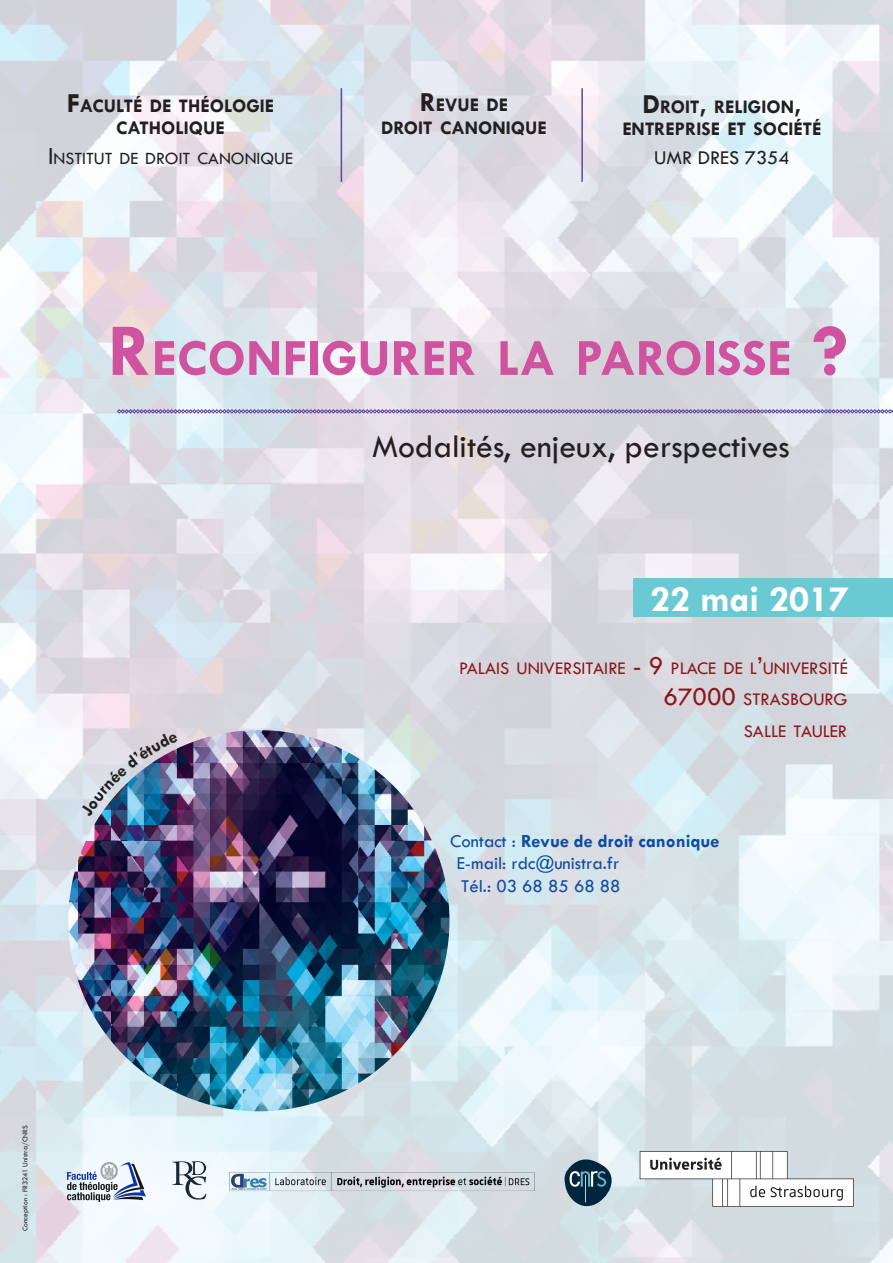
<style>
.page{position:relative;width:893px;height:1263px;background:#fff}
.page>*{position:absolute;margin:0;border:0;box-sizing:border-box;transform-origin:0 0}
.t1{font:700 52.5px "Tw Cen";color:#cf539f}
.t2{font:700 37.5px "Tw Cen";color:#fff}
.t3{font:33.75px "Tw Cen";color:#231f20}
.t4{font:20.25px "Tw Cen";color:#231f20}
.t5{font:700 19.42px "Tw Cen";color:#231f20}
.t6{font:18.75px "Tw Cen";color:#0f4ca0}
.t7{font:700 18.75px "Tw Cen";color:#0f4ca0}
.t8{font:18.38px "Tw Cen";color:#8c171a}
.t9{font:17.85px "Tw Cen";color:#231f20}
.t10{font:7.5px "Tw Cen";color:#231f20}
.s1{font-size:27.75px}
.s2{font-size:25.5px}
.s3{font-size:75px}
.s4{font-size:26.25px}
.s5{font-weight:400}
</style>
<div class="page">
<img style="left:0;top:0;width:893px;height:1263px">
<img style="left:68px;top:730px;width:381px;height:381px;border-radius:191px">
<svg style="left:117px;top:409px;width:776px;height:4px;background:#9585ba"></svg>
<div style="left:634px;top:578px;width:259px;height:39px;background:#6acad3"></div>
<hr style="left:341px;top:88px;width:1px;height:94px;background:#64479c">
<hr style="left:581px;top:88px;width:2px;height:94px;background:#64479c">
<svg style="left:640px;top:1151px;width:214px;height:55px"></svg>
<svg style="left:565px;top:1159px;width:47px;height:47px;background:#48687a"></svg>
<img style="left:226px;top:1167px;width:310px;height:26px">
<img style="left:67px;top:1161px;width:79px;height:40px">
<svg style="left:172px;top:1161px;width:34px;height:38px"></svg>
<svg style="left:80px;top:734px;width:98px;height:83px;background:#9eb1c8"></svg>
<p class="t5" style="left:67px;top:94px;width:209px"><span class="s1">F</span>ACULTÉ DE THÉOLOGIE</p>
<p class="t5" style="left:116px;top:116px;width:110px">CATHOLIQUE</p>
<p class="t5" style="left:420px;top:94px;width:90px"><span class="s1">R</span>EVUE DE</p>
<p class="t5" style="left:381px;top:116px;width:167px">DROIT CANONIQUE</p>
<p class="t5" style="left:642px;top:95px;width:160px"><span class="s1">D</span>ROIT<span class="s1">,</span> RELIGION<span class="s1">,</span></p>
<p class="t5" style="left:622px;top:117px;width:201px">ENTREPRISE ET SOCIÉTÉ</p>
<p class="t9" style="left:48px;top:147px;width:246px"><span class="s2">I</span>NSTITUT DE DROIT CANONIQUE</p>
<p class="t4" style="left:654px;top:146px;width:55px">UMR DRES</p>
<p class="t4" style="left:745px;top:146px;width:46px">7354</p>
<p class="t1" style="left:108px;top:327px;width:741px"><span class="s3">R</span>ECONFIGURER LA PAROISSE <span class="s3">?</span></p>
<p class="t3" style="left:372px;top:426px;width:419px">Modalités, enjeux, perspectives</p>
<p class="t2" style="left:650px;top:576px;width:200px">22 mai 2017</p>
<p class="t8" style="left:459px;top:657px;width:390px">PALAIS UNIVERSITAIRE <span class="s4">- 9</span> PLACE DE L<span class="s4">’</span>UNIVERSITÉ</p>
<p class="t8" style="left:664px;top:688px;width:186px"><span class="s4">67000</span> STRASBOURG</p>
<p class="t8" style="left:744px;top:720px;width:105px">SALLE TAULER</p>
<p class="t7" style="left:450px;top:830px;width:271px"><span class="s5">Contact :</span> Revue de droit canonique</p>
<p class="t6" style="left:457px;top:852px;width:164px">E-mail: rdc@unistra.fr</p>
<p class="t6" style="left:461px;top:875px;width:161px">Tél.: 03 68 85 68 88</p>
<p class="t10" style="left:21px;top:1231px;width:107px;rotate:-90deg">Conception : FR3241 Unistra/CNRS</p>
</div>
